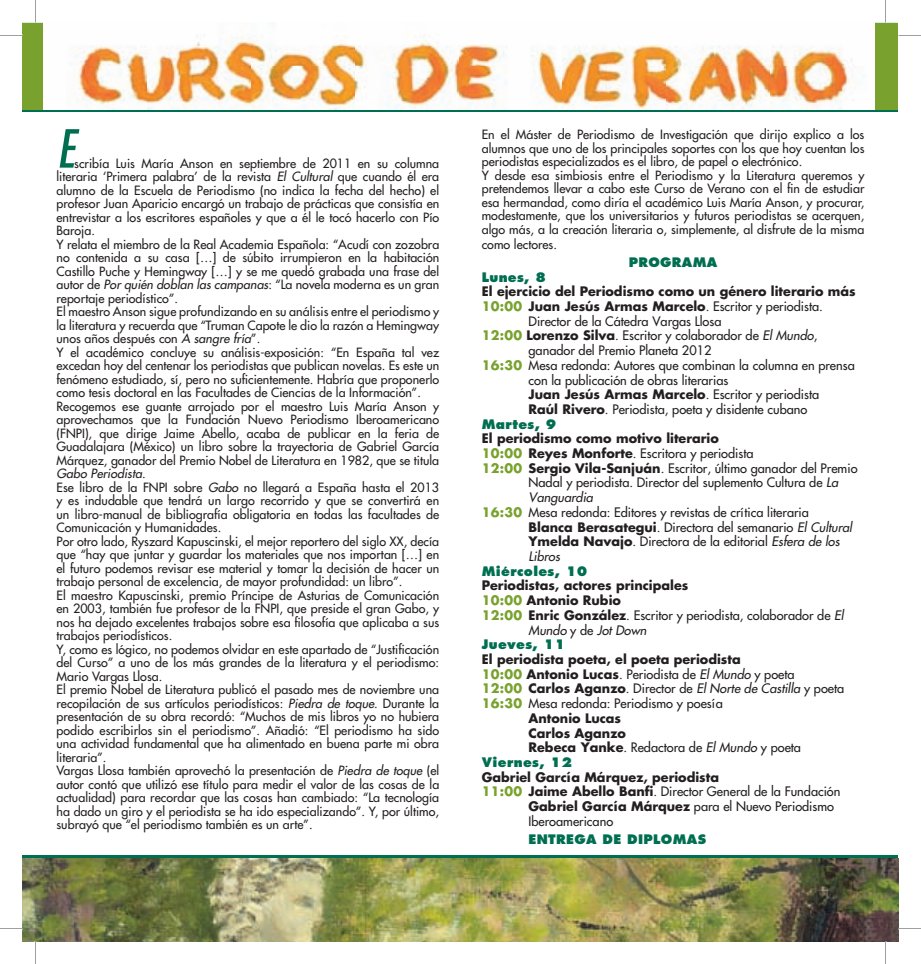
<style>
.page{position:relative;width:921px;height:964px;background:#fff}
.page>*{position:absolute;margin:0;border:0;box-sizing:border-box;transform-origin:0 0}
.t1{font:51px "Futuraseminegracondcursiva Seminegra Cond Cursiva";color:#006e51}
.t2{font:12.75px/14.7px "Futurafina Fina";color:#231f20}
.t3{font:12.75px/14.7px "Futuranegra Negra";color:#231f20}
.t4{font:800 12.75px "Futura";letter-spacing:.025em;color:#006e51}
.t5{font:12.75px "Futurafinacursiva Fina Cursiva";color:#231f20}
.t6{font:12.45px/13.5px "Futura";color:#231f20}
.s1{font-style:italic}
.s2{color:#78a22d}
.s3{font-family:"Futurafina Fina"}
.s4{font-family:"Futuranegra Negra";color:#78a22d}
.s5{font-family:"Futuranegra Negra"}
.s6{font-family:"Futurafinacursiva Fina Cursiva"}
</style>
<div class="page">
<div style="left:22px;top:25px;width:876px;height:87px;background:#006e51"></div>
<div style="left:22px;top:855px;width:876px;height:70px;background:#006e51"></div>
<img style="left:22px;top:858px;width:876px;height:83px">
<div style="left:22px;top:23px;width:876px;height:87px;background:#78a22d"></div>
<img style="left:43px;top:23px;width:104px;height:87px">
<img style="left:147px;top:23px;width:728px;height:87px">
<svg style="left:885px;top:0;width:1px;height:22px"></svg>
<svg style="left:35px;top:0;width:1px;height:22px"></svg>
<svg style="left:898px;top:35px;width:23px;height:1px"></svg>
<svg style="left:0;top:35px;width:22px;height:1px"></svg>
<svg style="left:898px;top:928px;width:23px;height:1px"></svg>
<svg style="left:0;top:928px;width:22px;height:1px"></svg>
<svg style="left:885px;top:941px;width:1px;height:22px"></svg>
<svg style="left:35px;top:941px;width:1px;height:22px"></svg>
<h1 class="t1" style="left:57px;top:117px;width:19px">E</h1>
<p class="t6" style="left:57px;top:156px;width:384px;text-indent:18px">scribía Luis María Anson en septiembre de 2011 en su columna literaria ‘Primera palabra’ de la revista <span class="s1">El Cultural</span> que cuando él era alumno de la Escuela de Periodismo (no indica la fecha del hecho) el profesor Juan Aparicio encargó un trabajo de prácticas que consistía en entrevistar a los escritores españoles y que a él le tocó hacerlo con Pío Baroja.<br>Y relata el miembro de la Real Academia Española: “Acudí con zozobra no contenida a su casa […] de súbito irrumpieron en la habitación Castillo Puche y Hemingway […] y se me quedó grabada una frase del autor de <span class="s1">Por quién doblan las campanas</span>: “La novela moderna es un gran reportaje periodístico”.<br>El maestro Anson sigue profundizando en su análisis entre el periodismo y la literatura y recuerda que “Truman Capote le dio la razón a Hemingway unos años después con <span class="s1">A sangre fría</span>”.<br>Y el académico concluye su análisis-exposición: “En España tal vez excedan hoy del centenar los periodistas que publican novelas. Es este un fenómeno estudiado, sí, pero no suficientemente. Habría que proponerlo como tesis doctoral en las Facultades de Ciencias de la Información”.<br>Recogemos ese guante arrojado por el maestro Luis María Anson y aprovechamos que la Fundación Nuevo Periodismo Iberoamericano (FNPI), que dirige Jaime Abello, acaba de publicar en la feria de Guadalajara (México) un libro sobre la trayectoria de Gabriel García Márquez, ganador del Premio Nobel de Literatura en 1982, que se titula <span class="s1">Gabo Periodista</span>.<br>Ese libro de la FNPI sobre <span class="s1">Gabo</span> no llegará a España hasta el 2013 y es indudable que tendrá un largo recorrido y que se convertirá en un libro-manual de bibliografía obligatoria en todas las facultades de Comunicación y Humanidades.<br>Por otro lado, Ryszard Kapuscinski, el mejor reportero del siglo XX, decía que “hay que juntar y guardar los materiales que nos importan […] en el futuro podemos revisar ese material y tomar la decisión de hacer un trabajo personal de excelencia, de mayor profundidad: un libro”.<br>El maestro Kapuscinski, premio Príncipe de Asturias de Comunicación en 2003, también fue profesor de la FNPI, que preside el gran Gabo, y nos ha dejado excelentes trabajos sobre esa filosofía que aplicaba a sus trabajos periodísticos.<br>Y, como es lógico, no podemos olvidar en este apartado de “Justificación del Curso” a uno de los más grandes de la literatura y el periodismo:<br>Mario Vargas Llosa.<br>El premio Nobel de Literatura publicó el pasado mes de noviembre una recopilación de sus artículos periodísticos: <span class="s1">Piedra de toque</span>. Durante la presentación de su obra recordó: “Muchos de mis libros yo no hubiera podido escribirlos sin el periodismo”. Añadió: “El periodismo ha sido una actividad fundamental que ha alimentado en buena parte mi obra literaria”.<br>Vargas Llosa también aprovechó la presentación de <span class="s1">Piedra de toque</span> (el autor contó que utilizó ese título para medir el valor de las cosas de la actualidad) para recordar que las cosas han cambiado: “La tecnología ha dado un giro y el periodista se ha ido especializando”. Y, por último, subrayó que “el periodismo también es un arte”.</p>
<p class="t6" style="left:482px;top:128px;width:384px">En el Máster de Periodismo de Investigación que dirijo explico a los alumnos que uno de los principales soportes con los que hoy cuentan los periodistas especializados es el libro, de papel o electrónico.<br>Y desde esa simbiosis entre el Periodismo y la Literatura queremos y pretendemos llevar a cabo este Curso de Verano con el fin de estudiar esa hermandad, como diría el académico Luis María Anson, y procurar, modestamente, que los universitarios y futuros periodistas se acerquen, algo más, a la creación literaria o, simplemente, al disfrute de la misma</p>
<p class="t6" style="left:482px;top:237px;width:77px">como lectores.</p>
<p class="t4" style="left:629px;top:254px;width:90px">PROGRAMA</p>
<p class="t4" style="left:482px;top:269px;width:66px">Lunes, 8</p>
<p class="t3" style="left:482px;top:284px;width:375px">El ejercicio del Periodismo como un género literario más<br><span class="s2">10:00</span> Juan Jesús Armas Marcelo<span class="s3">. Escritor y periodista.</span></p>
<p class="t2" style="left:528px;top:313px;width:194px">Director de la Cátedra Vargas Llosa</p>
<p class="t2" style="left:482px;top:328px;width:337px"><span class="s4">12:00</span> <span class="s5">Lorenzo Silva</span>. Escritor y colaborador de <span class="s6">El Mundo</span>,</p>
<p class="t2" style="left:528px;top:343px;width:184px">ganador del Premio Planeta 2012</p>
<p class="t2" style="left:482px;top:357px;width:375px"><span class="s4">16:30</span> Mesa redonda: Autores que combinan la columna en prensa</p>
<p class="t2" style="left:528px;top:372px;width:201px">con la publicación de obras literarias</p>
<p class="t3" style="left:528px;top:387px;width:292px">Juan Jesús Armas Marcelo<span class="s3">. Escritor y periodista</span></p>
<p class="t2" style="left:528px;top:402px;width:280px"><span class="s5">Raúl Rivero</span>. Periodista, poeta y disidente cubano</p>
<p class="t4" style="left:482px;top:416px;width:76px">Martes, 9</p>
<p class="t3" style="left:482px;top:431px;width:239px">El periodismo como motivo literario</p>
<p class="t2" style="left:482px;top:446px;width:273px"><span class="s4">10:00</span> <span class="s5">Reyes Monforte</span>. Escritora y periodista</p>
<p class="t2" style="left:482px;top:460px;width:377px"><span class="s4">12:00</span> <span class="s5">Sergio Vila-Sanjuán</span>. Escritor, último ganador del Premio</p>
<p class="t2" style="left:528px;top:475px;width:311px">Nadal y periodista. Director del suplemento Cultura de <span class="s6">La</span></p>
<p class="t5" style="left:528px;top:489px;width:66px">Vanguardia</p>
<p class="t2" style="left:528px;top:504px;width:325px;text-indent:-47px"><span class="s4">16:30</span> Mesa redonda: Editores y revistas de crítica literaria<br><span class="s5">Blanca Berasategui</span>. Directora del semanario <span class="s6">El Cultural<br></span><span class="s5">Ymelda Navajo</span>. Directora de la editorial <span class="s6">Esfera de los</span></p>
<p class="t5" style="left:528px;top:548px;width:33px">Libros</p>
<p class="t4" style="left:482px;top:563px;width:107px">Miércoles, 10</p>
<p class="t3" style="left:482px;top:578px;width:208px">Periodistas, actores principales<br><span class="s2">10:00</span> Antonio Rubio</p>
<p class="t2" style="left:482px;top:607px;width:363px"><span class="s4">12:00</span> <span class="s5">Enric González</span>. Escritor y periodista, colaborador de <span class="s6">El</span></p>
<p class="t5" style="left:528px;top:621px;width:119px">Mundo <span class="s3">y de</span> Jot Down</p>
<p class="t4" style="left:482px;top:636px;width:85px">Jueves, 11</p>
<p class="t3" style="left:482px;top:651px;width:260px">El periodista poeta, el poeta periodista</p>
<p class="t2" style="left:482px;top:666px;width:364px"><span class="s4">10:00</span> <span class="s5">Antonio Lucas</span>. Periodista de <span class="s6">El Mundo</span> y poeta<br><span class="s4">12:00</span> <span class="s5">Carlos Aganzo</span>. Director de <span class="s6">El Norte de Castilla</span> y poeta<br><span class="s4">16:30</span> Mesa redonda: Periodismo y poesía</p>
<p class="t3" style="left:528px;top:710px;width:99px">Antonio Lucas<br>Carlos Aganzo</p>
<p class="t2" style="left:528px;top:740px;width:274px"><span class="s5">Rebeca Yanke</span>. Redactora de <span class="s6">El Mundo</span> y poeta</p>
<p class="t4" style="left:482px;top:754px;width:92px">Viernes, 12</p>
<p class="t3" style="left:482px;top:769px;width:239px">Gabriel García Márquez, periodista</p>
<p class="t2" style="left:528px;top:784px;width:313px;text-indent:-47px"><span class="s4">11:00</span> <span class="s5">Jaime Abello Banfi</span>. Director General de la Fundación<br><span class="s5">Gabriel García Márquez</span> para el Nuevo Periodismo<br>Iberoamericano</p>
<p class="t4" style="left:528px;top:831px;width:179px">ENTREGA DE DIPLOMAS</p>
</div>
